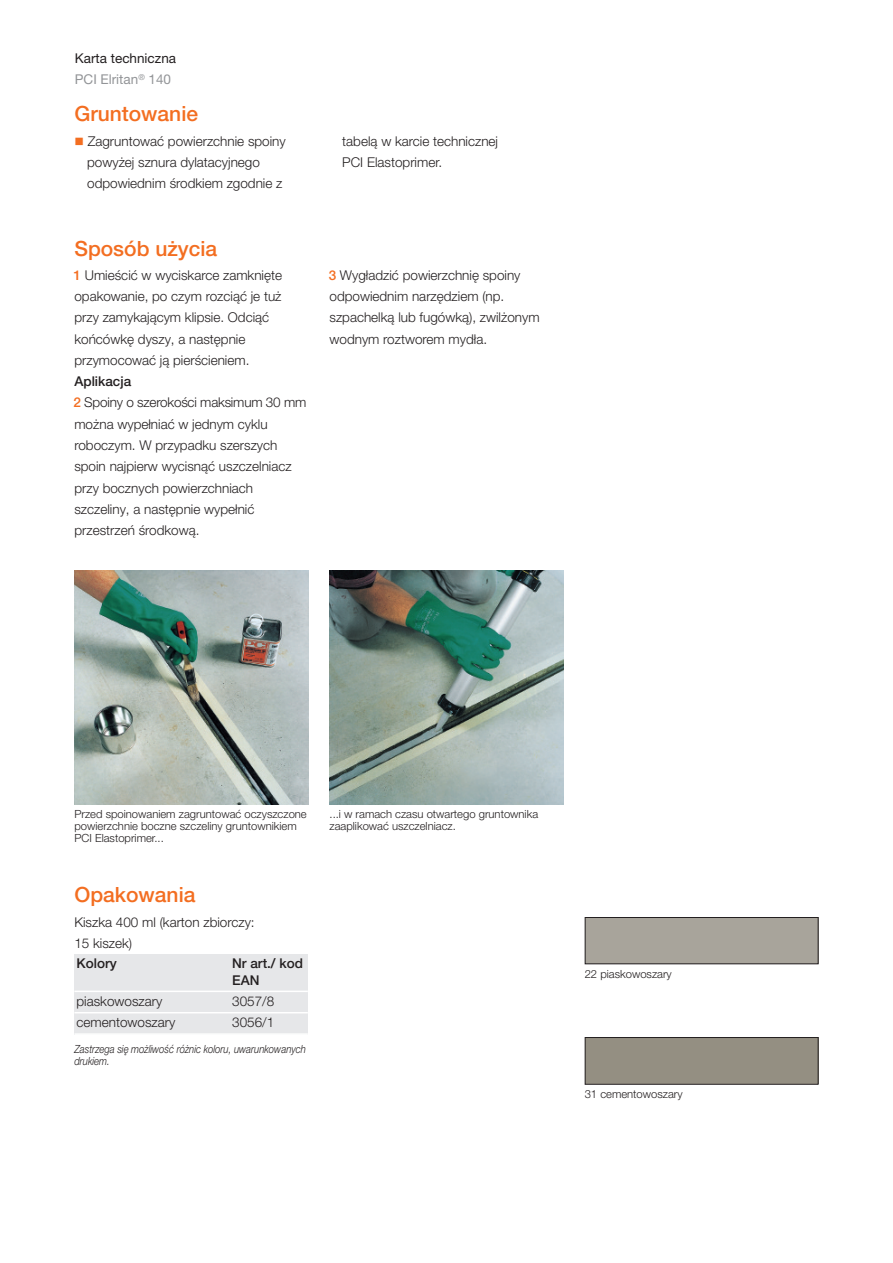
<style>
.page{position:relative;width:893px;height:1263px;background:#fff}
.page>*{position:absolute;margin:0;border:0;box-sizing:border-box;transform-origin:0 0}
.t1{font:500 21px "Helvetica Neue LT Pro";color:#f36e21}
.t2{font:300 13.5px/21.3px "Helvetica Neue LT Pro";color:#231f20}
.t3{font:13.5px/21.3px "Helvetica Neue LT Pro";color:#231f20}
.t4{font:500 13.5px/16.2px "Helvetica Neue LT Pro";color:#231f20}
.t5{font:300 11.25px/12px "Helvetica Neue LT Pro";color:#231f20}
.t6{font:italic 300 11.25px/12px "Helvetica Neue LT Pro";color:#231f20;scale:.85 1}
.s1{color:#939598}
.s2{color:#f36e21}
.s3{font-weight:500;color:#f36e21}
.s4{font-weight:500}
</style>
<div class="page">
<div style="left:74px;top:954px;width:156px;height:37px;background:#e6e7e9"></div>
<div style="left:230px;top:954px;width:78px;height:37px;background:#e6e7e9"></div>
<div style="left:74px;top:991px;width:156px;height:22px;background:#e6e7e9"></div>
<div style="left:230px;top:991px;width:78px;height:22px;background:#e6e7e9"></div>
<div style="left:74px;top:1013px;width:156px;height:22px;background:#e6e7e9"></div>
<div style="left:230px;top:1013px;width:78px;height:22px;background:#e6e7e9"></div>
<hr style="left:74px;top:990px;width:234px;height:2px;background:#fff">
<hr style="left:74px;top:1012px;width:234px;height:1px;background:#fff">
<hr style="left:74px;top:1033px;width:234px;height:2px;background:#fff">
<div style="left:585px;top:917px;width:234px;height:46px;background:#a8a49b"></div>
<div style="left:585px;top:917px;width:234px;height:47px;border:1px solid #231f20"></div>
<div style="left:585px;top:1037px;width:234px;height:47px;background:#948f82"></div>
<div style="left:585px;top:1037px;width:234px;height:48px;border:1px solid #231f20"></div>
<img style="left:74px;top:570px;width:234px;height:234px">
<img style="left:330px;top:570px;width:233px;height:234px">
<p class="t3" style="left:75px;top:49px;width:103px">Karta techniczna<br><span class="s1">PCI Elritan</span><sup>®</sup> <span class="s1">140</span></p>
<h1 class="t1" style="left:74px;top:106px;width:125px">Gruntowanie</h1>
<p class="t2" style="left:87px;top:132px;width:200px;text-indent:-13px"><span class="s2">■</span> Zagruntować powierzchnie spoiny powyżej sznura dylatacyjnego odpowiednim środkiem zgodnie z</p>
<p class="t2" style="left:342px;top:132px;width:157px">tabelą w karcie technicznej<br>PCI Elastoprimer.</p>
<h1 class="t1" style="left:74px;top:240px;width:144px">Sposób użycia</h1>
<p class="t2" style="left:74px;top:266px;width:210px"><span class="s3">1</span> Umieścić w wyciskarce zamknięte opakowanie, po czym rozciąć je tuż przy zamykającym klipsie. Odciąć końcówkę dyszy, a następnie przymocować ją pierścieniem.</p>
<p class="t2" style="left:73px;top:372px;width:234px"><span class="s4">Aplikacja<br></span><span class="s3">2</span> Spoiny o szerokości maksimum 30 mm można wypełniać w jednym cyklu roboczym. W przypadku szerszych spoin najpierw wycisnąć uszczelniacz przy bocznych powierzchniach szczeliny, a następnie wypełnić przestrzeń środkową.</p>
<p class="t2" style="left:329px;top:266px;width:212px"><span class="s3">3</span> Wygładzić powierzchnię spoiny odpowiednim narzędziem (np. szpachelką lub fugówką), zwilżonym wodnym roztworem mydła.</p>
<p class="t5" style="left:74px;top:809px;width:234px">Przed spoinowaniem zagruntować oczyszczone powierzchnie boczne szczeliny gruntownikiem<br>PCI Elastoprimer...</p>
<p class="t5" style="left:330px;top:809px;width:210px">...i w ramach czasu otwartego gruntownika zaaplikować uszczelniacz.</p>
<h1 class="t1" style="left:74px;top:887px;width:123px">Opakowania</h1>
<p class="t2" style="left:74px;top:912px;width:182px">Kiszka 400 ml (karton zbiorczy:<br>15 kiszek)</p>
<p class="t4" style="left:77px;top:957px;width:42px">Kolory</p>
<p class="t4" style="left:232px;top:957px;width:72px">Nr art./ kod<br>EAN</p>
<p class="t2" style="left:77px;top:992px;width:87px">piaskowoszary</p>
<p class="t2" style="left:232px;top:992px;width:44px">3057/8</p>
<p class="t2" style="left:77px;top:1013px;width:100px">cementowoszary</p>
<p class="t2" style="left:232px;top:1013px;width:44px">3056/1</p>
<p class="t6" style="left:74px;top:1044px;width:274px">Zastrzega się możliwość różnic koloru, uwarunkowanych drukiem.</p>
<p class="t5" style="left:585px;top:969px;width:89px">22 piaskowoszary</p>
<p class="t5" style="left:585px;top:1089px;width:99px">31 cementowoszary</p>
</div>
